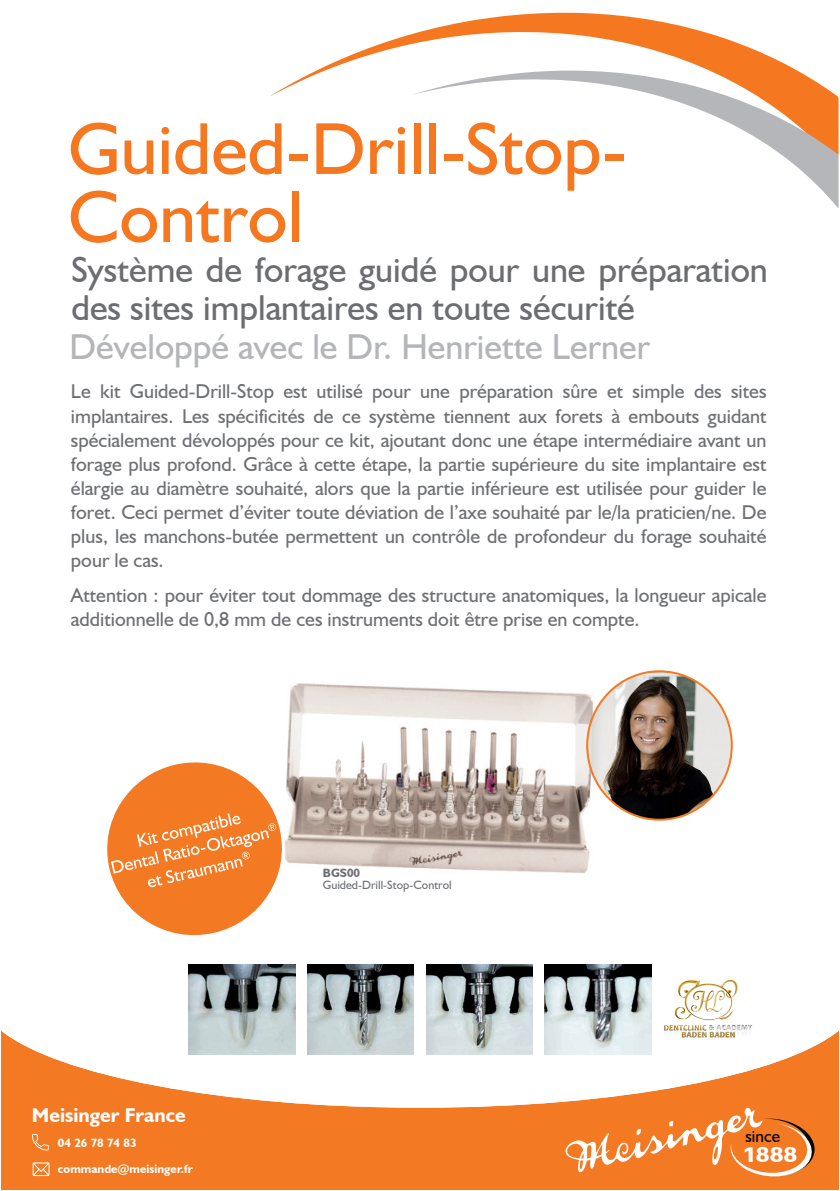
<style>
.page{position:relative;width:840px;height:1191px;background:#fff}
.page>*{position:absolute;margin:0;border:0;box-sizing:border-box;transform-origin:0 0}
.t1{font:74px/68px "Humanist 521 BT";color:#f57821}
.t2{font:36px/38px "Humanist 521 BT";color:#6c6d70}
.t3{font:36px "Humanist 521 BT";color:#b4b5b8}
.t4{font:700 21.4px "Humanist 521 BT";color:#fff;scale:1.19 1}
.t5{font:20px/24px "Humanist 521 BT";color:#6d6f73;text-align:justify}
.t6{font:700 20px "Humanist 521 BT";color:#fff}
.t7{font:17.2px "Humanist 521 BT";letter-spacing:-.005em;color:#000}
.t8{font:700 12px "Humanist 521 BT";color:#fff}
.t9{font:12px "Humanist 521 BT";color:#6d6f73}
.t10{font:700 12px "Humanist 521 BT";color:#6d6f73}
</style>
<div class="page">
<div style="left:1px;top:1107px;width:837px;height:83px;background:#f47923"></div>
<svg style="left:1px;top:1029px;width:837px;height:78px"></svg>
<svg style="left:565px;top:1106px;width:254px;height:73px;background:#f3883d"></svg>
<svg style="left:274px;top:12px;width:522px;height:82px"></svg>
<svg style="left:418px;top:70px;width:420px;height:138px"></svg>
<img style="left:287px;top:683px;width:303px;height:190px">
<img style="left:587px;top:671px;width:144px;height:148px">
<img style="left:664px;top:979px;width:88px;height:60px">
<img style="left:189px;top:964px;width:106px;height:90px">
<img style="left:307px;top:964px;width:106px;height:90px">
<img style="left:426px;top:964px;width:106px;height:90px">
<img style="left:544px;top:964px;width:106px;height:90px">
<svg style="left:107px;top:754px;width:183px;height:182px"></svg>
<svg style="left:32px;top:1134px;width:17px;height:16px"></svg>
<svg style="left:33px;top:1162px;width:16px;height:14px"></svg>
<p class="t1" style="left:68px;top:113px;width:559px">Guided-Drill-Stop-<br>Control</p>
<p class="t2" style="left:71px;top:250px;width:697px">Système de forage guidé pour une préparation des sites implantaires en toute sécurité</p>
<p class="t3" style="left:69px;top:325px;width:582px">Développé avec le Dr. Henriette Lerner</p>
<p class="t5" style="left:71px;top:379px;width:696px">Le kit Guided-Drill-Stop est utilisé pour une préparation sûre et simple des sites implantaires. Les spécificités de ce système tiennent aux forets à embouts guidant spécialement dévoloppés pour ce kit, ajoutant donc une étape intermédiaire avant un forage plus profond. Grâce à cette étape, la partie supérieure du site implantaire est élargie au diamètre souhaité, alors que la partie inférieure est utilisée pour guider le foret. Ceci permet d’éviter toute déviation de l’axe souhaité par le/la praticien/ne. De plus, les manchons-butée permettent un contrôle de profondeur du forage souhaité pour le cas.</p>
<p class="t5" style="left:71px;top:582px;width:696px">Attention : pour éviter tout dommage des structure anatomiques, la longueur apicale additionnelle de 0,8 mm de ces instruments doit être prise en compte.</p>
<p class="t6" style="left:32px;top:1103px;width:155px">Meisinger France</p>
<p class="t8" style="left:58px;top:1135px;width:80px">04 26 78 74 83</p>
<p class="t8" style="left:58px;top:1161px;width:136px">commande@meisinger.fr</p>
<p class="t10" style="left:323px;top:866px;width:39px">BGS00</p>
<p class="t9" style="left:323px;top:878px;width:130px">Guided-Drill-Stop-Control</p>
<p class="t7" style="left:745px;top:1125px;width:36px">since</p>
<p class="t4" style="left:741px;top:1141px;width:48px">1888</p>
</div>
